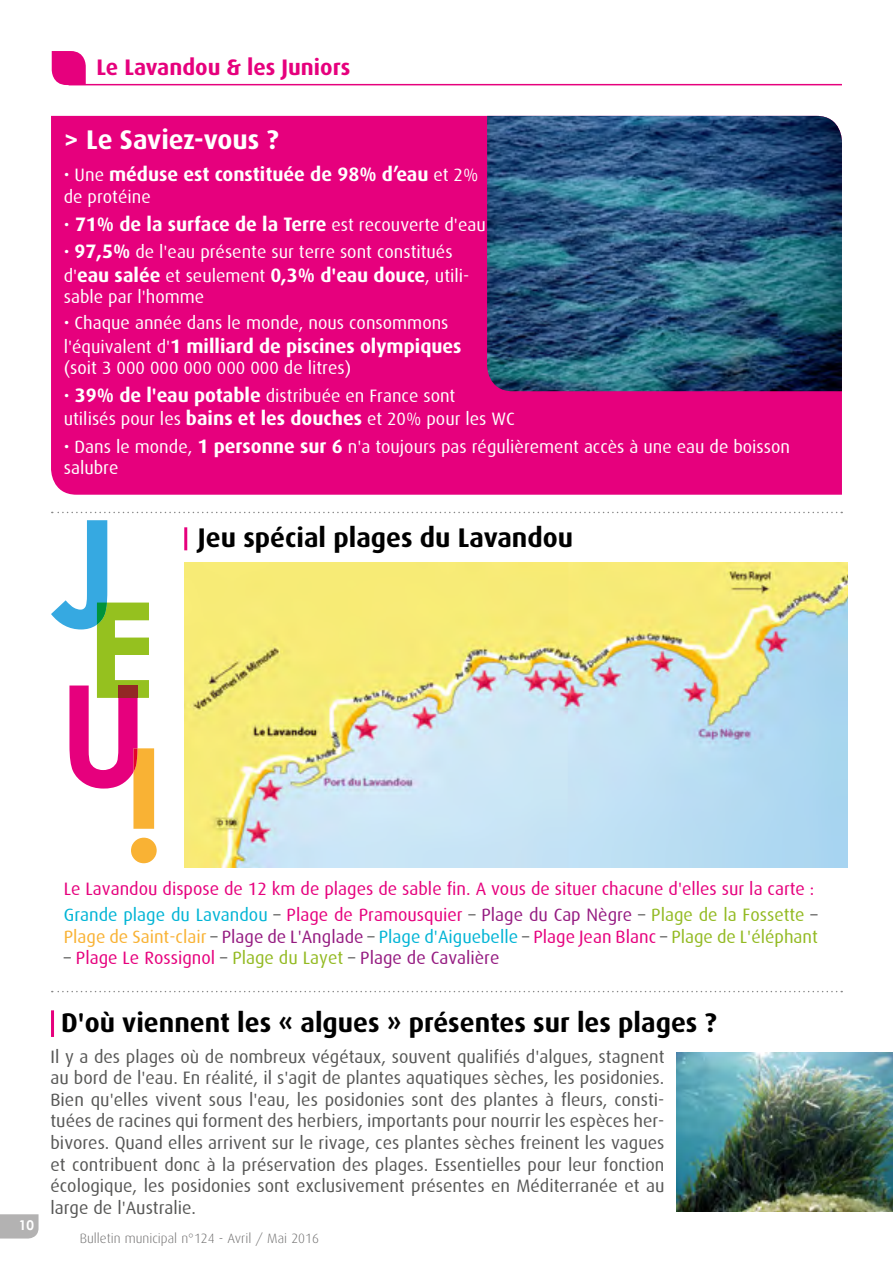
<style>
.page{position:relative;width:893px;height:1263px;background:#fff}
.page>*{position:absolute;margin:0;border:0;box-sizing:border-box;transform-origin:0 0}
.t1{font:700 27px "Dax";color:#000}
.t2{font:700 27px "Dax";color:#fff}
.t3{font:700 22.5px "Dax";color:#e6007d}
.t4{font:700 19.5px "Dax";color:#fff}
.t5{font:18px/21.6px "Dax";color:#575756;text-align:justify}
.t6{font:18px/23.4px "Dax";color:#fff}
.t7{font:18px/25.8px "Dax";color:#e6007d}
.t8{font:18px "Dax";color:#f9b234}
.t9{font:300 13.5px "Dax";color:#706f6f}
.t10{font:700 13.5px "Century Gothic";color:#fff}
.s1{font-weight:400;font-size:18px}
.s2{font-weight:700;font-size:19.5px}
.s3{color:#00b4d5}
.s4{color:#575756}
.s5{color:#951b81}
.s6{color:#93ba22}
.s7{color:#e6007d}
</style>
<div class="page">
<svg style="left:0;top:1214px;width:39px;height:24px"></svg>
<hr style="left:69px;top:84px;width:773px;height:1px;background:#e6007d">
<svg style="left:52px;top:51px;width:34px;height:34px"></svg>
<div style="left:51px;top:116px;width:791px;height:379px;background:#e6007d"></div>
<svg style="left:52px;top:512px;width:790px;height:1px"></svg>
<svg style="left:52px;top:991px;width:790px;height:1px"></svg>
<hr style="left:51px;top:1010px;width:3px;height:27px;background:#e6007d">
<hr style="left:184px;top:527px;width:3px;height:23px;background:#e6007d">
<img style="left:487px;top:116px;width:355px;height:275px">
<svg style="left:51px;top:520px;width:106px;height:343px"></svg>
<img style="left:184px;top:563px;width:664px;height:304px">
<img style="left:677px;top:1052px;width:216px;height:160px">
<p class="t3" style="left:96px;top:54px;width:255px">Le Lavandou &amp; les Juniors</p>
<h1 class="t2" style="left:64px;top:125px;width:216px">&gt; Le Saviez-vous ?</h1>
<p class="t4" style="left:64px;top:164px;width:416px"><span class="s1">• Une</span> méduse est constituée de 98% d’eau <span class="s1">et 2%</span></p>
<p class="t6" style="left:64px;top:185px;width:89px">de protéine</p>
<p class="t4" style="left:64px;top:213px;width:423px"><span class="s1">•</span> 71% de la surface de la Terre <span class="s1">est recouverte d'eau</span></p>
<p class="t6" style="left:64px;top:241px;width:390px">• <span class="s2">97,5%</span> de l'eau présente sur terre sont constitués</p>
<p class="t4" style="left:64px;top:264px;width:407px"><span class="s1">d'</span>eau salée <span class="s1">et seulement</span> 0,3% d'eau douce<span class="s1">, utili-</span></p>
<p class="t6" style="left:64px;top:286px;width:142px">sable par l'homme</p>
<p class="t6" style="left:64px;top:311px;width:386px">• Chaque année dans le monde, nous consommons</p>
<p class="t4" style="left:64px;top:335px;width:399px"><span class="s1">l'équivalent d'</span>1 milliard de piscines olympiques</p>
<p class="t6" style="left:64px;top:356px;width:289px">(soit 3 000 000 000 000 000 de litres)</p>
<p class="t6" style="left:64px;top:384px;width:453px">• <span class="s2">39% de l'eau potable</span> distribuée en France sont<br>utilisés pour les <span class="s2">bains et les douches</span> et 20% pour les WC</p>
<p class="t6" style="left:64px;top:436px;width:728px;line-height:21.6px">• Dans le monde, <span class="s2">1 personne sur 6</span> n'a toujours pas régulièrement accès à une eau de boisson salubre</p>
<h1 class="t1" style="left:198px;top:522px;width:377px">Jeu spécial plages du Lavandou</h1>
<p class="t10" style="left:19px;top:1217px;width:17px">10</p>
<p class="t7" style="left:64px;top:876px;width:755px">Le Lavandou dispose de 12 km de plages de sable fin. A vous de situer chacune d'elles sur la carte :<br><span class="s3">Grande plage du Lavandou</span> <span class="s4">–</span> Plage de Pramousquier <span class="s4">–</span> <span class="s5">Plage du Cap Nègre</span> <span class="s4">–</span> <span class="s6">Plage de la Fossette</span> <span class="s4">–</span></p>
<p class="t8" style="left:64px;top:927px;width:756px">Plage de Saint-clair <span class="s4">–</span> <span class="s5">Plage de L'Anglade</span> <span class="s4">–</span> <span class="s3">Plage d'Aiguebelle</span> <span class="s4">–</span> <span class="s7">Plage Jean Blanc</span> <span class="s4">–</span> <span class="s6">Plage de L'éléphant</span></p>
<p class="t7" style="left:64px;top:945px;width:437px"><span class="s4">–</span> Plage Le Rossignol <span class="s4">–</span> <span class="s6">Plage du Layet</span> <span class="s4">–</span> <span class="s5">Plage de Cavalière</span></p>
<h1 class="t1" style="left:61px;top:1007px;width:657px">D'où viennent les « algues » présentes sur les plages ?</h1>
<p class="t5" style="left:51px;top:1046px;width:615px">Il y a des plages où de nombreux végétaux, souvent qualifiés d'algues, stagnent au bord de l'eau. En réalité, il s'agit de plantes aquatiques sèches, les posidonies.<br>Bien qu'elles vivent sous l'eau, les posidonies sont des plantes à fleurs, consti&shy;tuées de racines qui forment des herbiers, importants pour nourrir les espèces her&shy;bivores. Quand elles arrivent sur le rivage, ces plantes sèches freinent les vagues et contribuent donc à la préservation des plages. Essentielles pour leur fonction écologique, les posidonies sont exclusivement présentes en Méditerranée et au large de l'Australie.</p>
<p class="t9" style="left:80px;top:1231px;width:241px">Bulletin municipal n°124 - Avril / Mai 2016</p>
</div>
